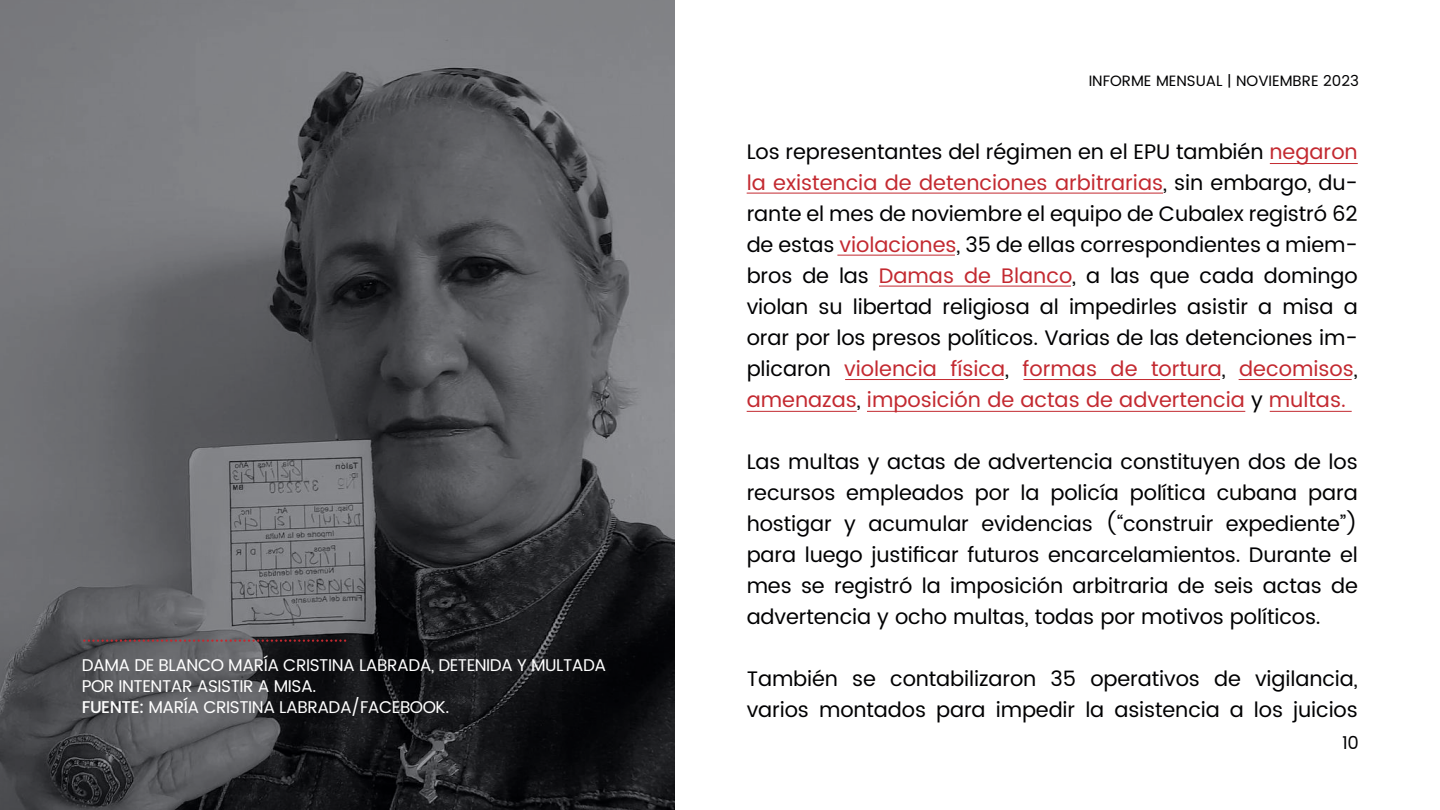
<style>
.page{position:relative;width:1440px;height:810px;background:#fff}
.page>*{position:absolute;margin:0;border:0;box-sizing:border-box;transform-origin:0 0}
.t1{font:21px/31px "Poppins";letter-spacing:-.005em;color:#000002;text-align:justify}
.t2{font:18px "Poppins";color:#000002}
.t3{font:17px/21px "Poppins";letter-spacing:-.025em;color:#fff}
.t4{font:15px "Poppins";color:#000002}
.s1{font-weight:500}
.s2{color:#c32930}
</style>
<div class="page">
<svg style="left:0;top:0;width:675px;height:810px;background:#57575b"></svg>
<svg style="left:83px;top:639px;width:263px;height:3px"></svg>
<hr style="left:1270px;top:163px;width:88px;height:1px;background:#c32930">
<hr style="left:747px;top:193px;width:416px;height:1px;background:#c32930">
<hr style="left:837px;top:255px;width:118px;height:1px;background:#c32930">
<hr style="left:845px;top:379px;width:159px;height:1px;background:#c32930">
<hr style="left:1023px;top:379px;width:197px;height:1px;background:#c32930">
<hr style="left:1239px;top:379px;width:113px;height:1px;background:#c32930">
<hr style="left:1270px;top:411px;width:82px;height:1px;background:#c32930">
<hr style="left:747px;top:411px;width:110px;height:1px;background:#c32930">
<hr style="left:867px;top:411px;width:378px;height:1px;background:#c32930">
<hr style="left:879px;top:286px;width:192px;height:1px;background:#c32930">
<p class="t3" style="left:82px;top:655px;width:526px">DAMA DE BLANCO MARÍA CRISTINA LABRADA, DETENIDA Y MULTADA<br>POR INTENTAR ASISTIR A MISA.<br><span class="s1">FUENTE:</span> MARÍA CRISTINA LABRADA/FACEBOOK.</p>
<p class="t4" style="left:1089px;top:70px;width:272px">INFORME MENSUAL | NOVIEMBRE 2023</p>
<p class="t1" style="left:747px;top:137px;width:613px">Los representantes del régimen en el EPU también <span class="s2">negaron la existencia de detenciones arbitrarias</span>, sin embargo, du&shy;rante el mes de noviembre el equipo de Cubalex registró 62 de estas <span class="s2">violaciones</span>, 35 de ellas correspondientes a miem&shy;bros de las <span class="s2">Damas de Blanco</span>, a las que cada domingo violan su libertad religiosa al impedirles asistir a misa a orar por los presos políticos. Varias de las detenciones im&shy;plicaron <span class="s2">violencia física</span>, <span class="s2">formas de tortura</span>, <span class="s2">decomisos</span>, <span class="s2">amenazas</span>, <span class="s2">imposición de actas de advertencia</span> y <span class="s2">multas.</span></p>
<p class="t1" style="left:747px;top:447px;width:613px">Las multas y actas de advertencia constituyen dos de los recursos empleados por la policía política cubana para hostigar y acumular evidencias (“construir expediente”) para luego justificar futuros encarcelamientos. Durante el mes se registró la imposición arbitraria de seis actas de advertencia y ocho multas, todas por motivos políticos.</p>
<p class="t1" style="left:747px;top:664px;width:613px">También se contabilizaron 35 operativos de vigilancia, varios montados para impedir la asistencia a los juicios</p>
<p class="t2" style="left:1342px;top:729px;width:18px">10</p>
</div>
